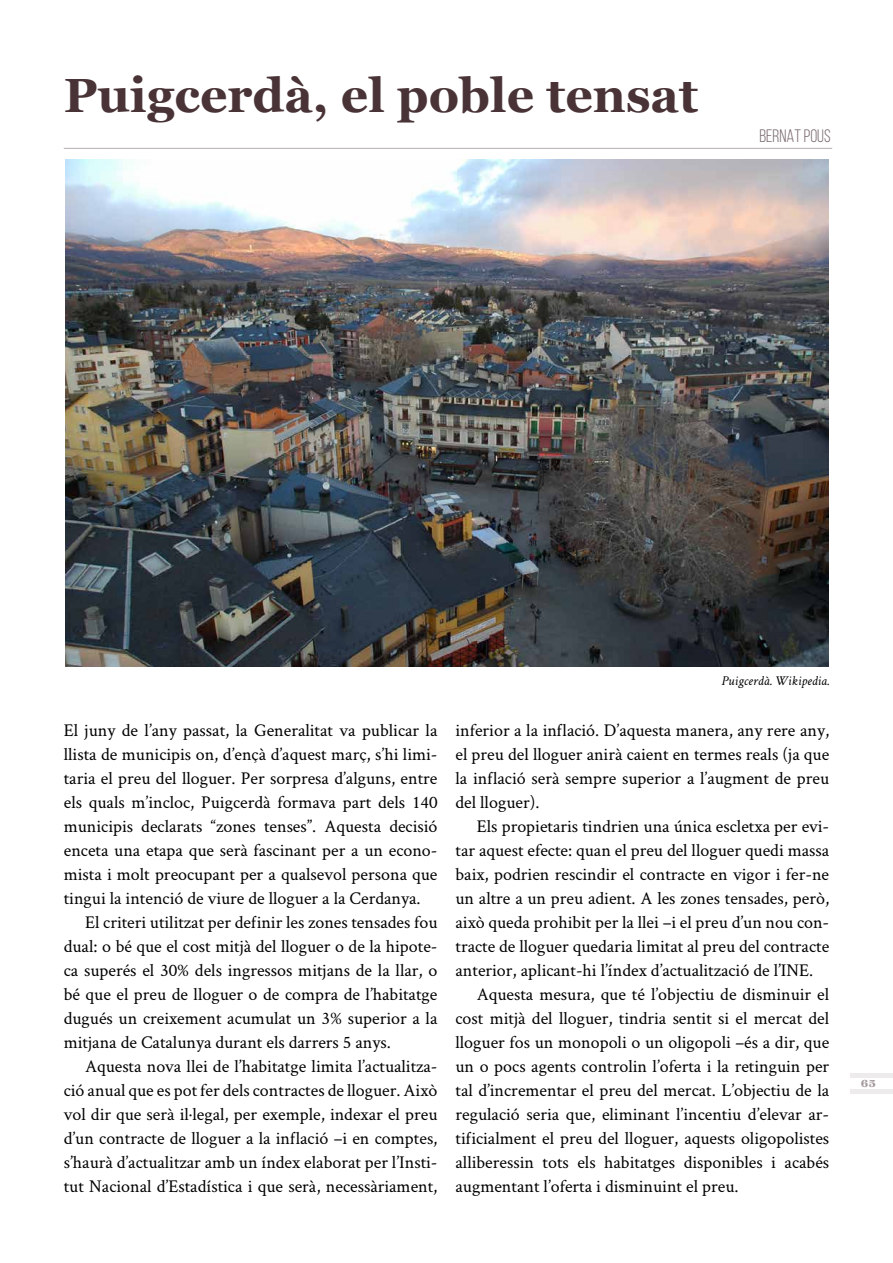
<style>
.page{position:relative;width:893px;height:1263px;background:#fff}
.page>*{position:absolute;margin:0;border:0;box-sizing:border-box;transform-origin:0 0}
.t1{font:700 48px "Georgia";color:#493336}
.t2{font:18px/24px "Crimson";color:#000;text-align:justify}
.t3{font:18px "Bebas Neue";color:#776669}
.t4{font:italic 13.5px "Crimson";color:#000}
.t5{font:10.5px "Titania";color:#a4999b}
</style>
<div class="page">
<hr style="left:64px;top:148px;width:768px;height:1px;background:#b6adaf">
<img style="left:65px;top:160px;width:763px;height:507px">
<hr style="left:850px;top:1073px;width:43px;height:4px;background:#edebeb">
<hr style="left:850px;top:1089px;width:43px;height:4px;background:#edebeb">
<h1 class="t1" style="left:64px;top:68px;width:636px">Puigcerdà, el poble tensat</h1>
<p class="t3" style="left:759px;top:126px;width:73px">BERNAT POUS</p>
<p class="t2" style="left:64px;top:717px;width:375px">El juny de l’any passat, la Generalitat va publicar la</p>
<p class="t2" style="left:64px;top:741px;width:375px">llista de municipis on, d’ençà d’aquest març, s’hi limi-</p>
<p class="t2" style="left:64px;top:765px;width:375px">taria el preu del lloguer. Per sorpresa d’alguns, entre</p>
<p class="t2" style="left:64px;top:789px;width:375px">els quals m’incloc, Puigcerdà formava part dels 140</p>
<p class="t2" style="left:64px;top:813px;width:375px">municipis declarats “zones tenses”. Aquesta decisió</p>
<p class="t2" style="left:64px;top:837px;width:375px">enceta una etapa que serà fascinant per a un econo-</p>
<p class="t2" style="left:64px;top:861px;width:375px">mista i molt preocupant per a qualsevol persona que</p>
<p class="t2" style="left:64px;top:885px;width:358px">tingui la intenció de viure de lloguer a la Cerdanya.</p>
<p class="t2" style="left:85px;top:909px;width:354px">El criteri utilitzat per definir les zones tensades fou</p>
<p class="t2" style="left:64px;top:933px;width:375px">dual: o bé que el cost mitjà del lloguer o de la hipote-</p>
<p class="t2" style="left:64px;top:957px;width:375px">ca superés el 30% dels ingressos mitjans de la llar, o</p>
<p class="t2" style="left:64px;top:981px;width:375px">bé que el preu de lloguer o de compra de l’habitatge</p>
<p class="t2" style="left:64px;top:1005px;width:375px">dugués un creixement acumulat un 3% superior a la</p>
<p class="t2" style="left:64px;top:1029px;width:329px">mitjana de Catalunya durant els darrers 5 anys.</p>
<p class="t2" style="left:85px;top:1053px;width:354px">Aquesta nova llei de l’habitatge limita l’actualitza-</p>
<p class="t2" style="left:64px;top:1077px;width:375px">ció anual que es pot fer dels contractes de lloguer. Això</p>
<p class="t2" style="left:64px;top:1101px;width:375px">vol dir que serà il·legal, per exemple, indexar el preu</p>
<p class="t2" style="left:64px;top:1125px;width:375px">d’un contracte de lloguer a la inflació –i en comptes,</p>
<p class="t2" style="left:64px;top:1149px;width:375px">s’haurà d’actualitzar amb un índex elaborat per l’Insti-</p>
<p class="t2" style="left:64px;top:1173px;width:375px">tut Nacional d’Estadística i que serà, necessàriament,</p>
<p class="t4" style="left:721px;top:673px;width:109px">Puigcerdà. Wikipedia.</p>
<p class="t2" style="left:455px;top:717px;width:375px">inferior a la inflació. D’aquesta manera, any rere any, el preu del lloguer anirà caient en termes reals (ja que la inflació serà sempre superior a l’augment de preu del lloguer).</p>
<p class="t2" style="left:477px;top:813px;width:354px">Els propietaris tindrien una única escletxa per evi-</p>
<p class="t2" style="left:455px;top:837px;width:375px">tar aquest efecte: quan el preu del lloguer quedi massa</p>
<p class="t2" style="left:455px;top:861px;width:375px">baix, podrien rescindir el contracte en vigor i fer-ne</p>
<p class="t2" style="left:455px;top:885px;width:375px">un altre a un preu adient. A les zones tensades, però,</p>
<p class="t2" style="left:455px;top:909px;width:375px">això queda prohibit per la llei –i el preu d’un nou con-</p>
<p class="t2" style="left:455px;top:933px;width:375px">tracte de lloguer quedaria limitat al preu del contracte</p>
<p class="t2" style="left:455px;top:957px;width:359px">anterior, aplicant-hi l’índex d’actualització de l’INE.</p>
<p class="t2" style="left:477px;top:981px;width:354px">Aquesta mesura, que té l’objectiu de disminuir el</p>
<p class="t2" style="left:455px;top:1005px;width:375px">cost mitjà del lloguer, tindria sentit si el mercat del</p>
<p class="t2" style="left:455px;top:1029px;width:375px">lloguer fos un monopoli o un oligopoli –és a dir, que</p>
<p class="t2" style="left:455px;top:1053px;width:375px">un o pocs agents controlin l’oferta i la retinguin per</p>
<p class="t2" style="left:455px;top:1077px;width:375px">tal d’incrementar el preu del mercat. L’objectiu de la</p>
<p class="t2" style="left:455px;top:1101px;width:375px">regulació seria que, eliminant l’incentiu d’elevar ar-</p>
<p class="t2" style="left:455px;top:1125px;width:375px">tificialment el preu del lloguer, aquests oligopolistes</p>
<p class="t2" style="left:455px;top:1149px;width:375px">alliberessin tots els habitatges disponibles i acabés</p>
<p class="t2" style="left:455px;top:1173px;width:284px">augmentant l’oferta i disminuint el preu.</p>
<p class="t5" style="left:861px;top:1077px;width:17px">65</p>
</div>
